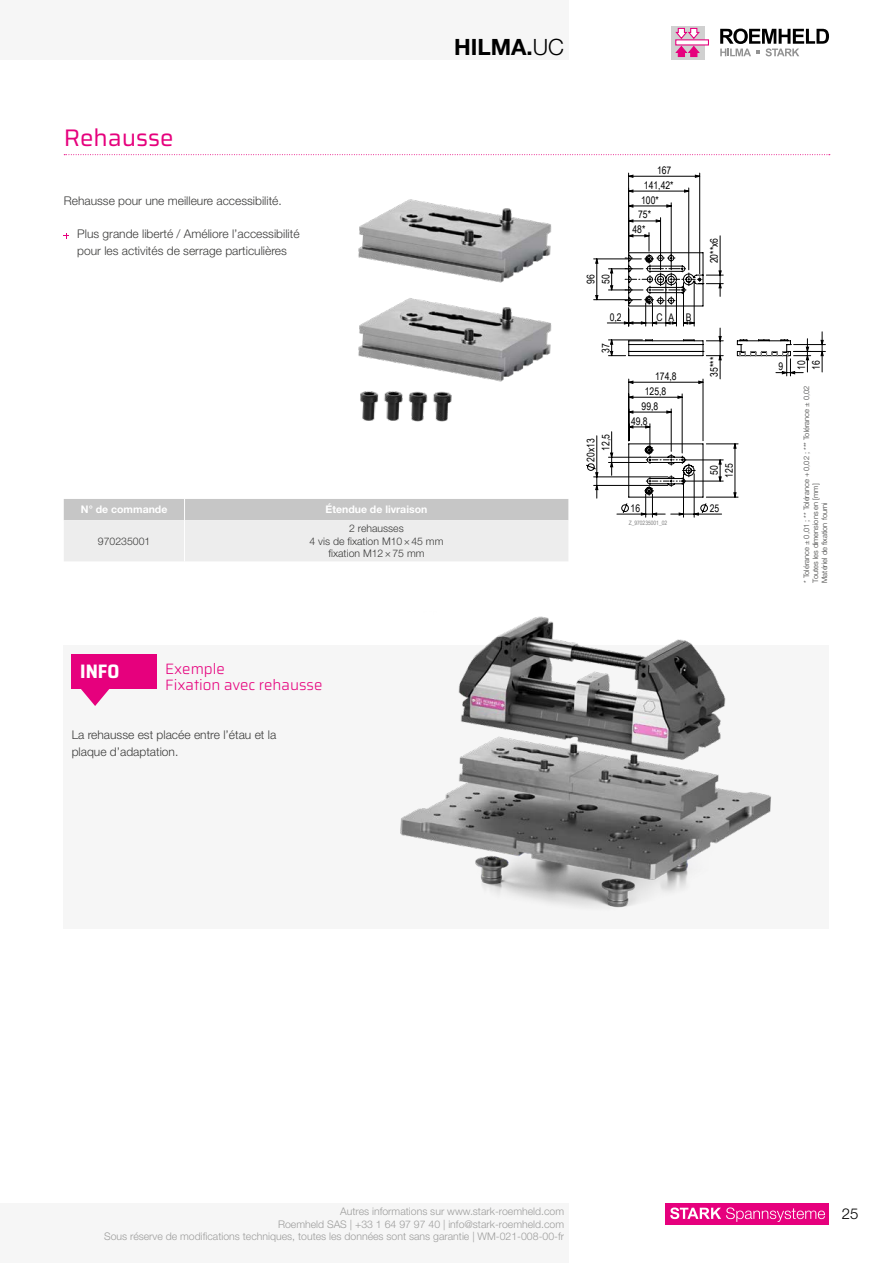
<style>
.page{position:relative;width:893px;height:1263px;background:#fff}
.page>*{position:absolute;margin:0;border:0;box-sizing:border-box;transform-origin:0 0}
.t1{font:24px "Saira";color:#e6007d}
.t2{font:700 22.5px "Helvetica Neue LT Std";color:#000}
.t3{font:700 semi-condensed 19.5px "Saira";color:#fff}
.t4{font:300 15px/15.8px "Saira";color:#e6007d}
.t5{font:300 15px "Helvetica Neue LT Pro";color:#000}
.t6{font:300 12px/16.5px "Helvetica Neue LT Std";color:#3c3c3b}
.t7{font:300 10.5px/12.6px "Helvetica Neue LT Pro";color:#9d9d9c;text-align:right}
.t8{font:10.5px/14.9px "Arial Narrow";color:#000}
.t9{font:300 10.5px/12.6px "Helvetica Neue LT Pro";color:#3c3c3b;text-align:center}
.t10{font:700 10.5px "Helvetica Neue LT Pro";color:#fff}
.t11{font:300 7.5px/9px "Helvetica Neue LT Pro";color:#3c3c3b}
.t12{font:6px "Arial Narrow";color:#7f7f7f}
.s1{font-family:"Helvetica Neue LT Pro";font-weight:300}
</style>
<div class="page">
<div style="left:665px;top:1203px;width:164px;height:22px;background:#e6007d"></div>
<svg style="left:670px;top:1207px;width:155px;height:15px"></svg>
<div style="left:671px;top:26px;width:34px;height:33px;background:#d0d0d0"></div>
<svg style="left:675px;top:39px;width:34px;height:7px"></svg>
<svg style="left:675px;top:27px;width:26px;height:31px"></svg>
<svg style="left:720px;top:29px;width:109px;height:27px"></svg>
<div style="left:0;top:0;width:568px;height:60px;background:#f6f6f6"></div>
<div style="left:0;top:1203px;width:568px;height:60px;background:#f6f6f6"></div>
<div style="left:63px;top:645px;width:766px;height:283px;background:#f6f6f6"></div>
<svg style="left:64px;top:154px;width:766px;height:1px"></svg>
<svg style="left:64px;top:499px;width:504px;height:62px;background:#dfdfdf"></svg>
<hr style="left:184px;top:520px;width:1px;height:41px;background:#fff">
<img style="left:400px;top:616px;width:371px;height:292px">
<hr style="left:660px;top:218px;width:1px;height:52px;background:#000">
<hr style="left:671px;top:203px;width:1px;height:67px;background:#000">
<hr style="left:699px;top:173px;width:1px;height:101px;background:#000">
<hr style="left:628px;top:173px;width:1px;height:78px;background:#000">
<hr style="left:688px;top:188px;width:1px;height:82px;background:#000">
<hr style="left:794px;top:351px;width:31px;height:1px;background:#000">
<hr style="left:794px;top:344px;width:31px;height:1px;background:#000">
<svg style="left:628px;top:175px;width:72px;height:48px"></svg>
<svg style="left:820px;top:332px;width:4px;height:40px"></svg>
<svg style="left:586px;top:233px;width:225px;height:284px"></svg>
<div style="left:72px;top:654px;width:85px;height:34px;background:#e6007d"></div>
<svg style="left:80px;top:688px;width:30px;height:18px"></svg>
<img style="left:358px;top:199px;width:194px;height:223px">
<h2 class="t2" style="left:454px;top:33px;width:111px">HILMA.<span class="s1">UC</span></h2>
<h1 class="t1" style="left:64px;top:119px;width:111px">Rehausse</h1>
<p class="t8" style="left:657px;top:162px;width:16px">167</p>
<p class="t8" style="left:644px;top:177px;width:31px">141,42*</p>
<p class="t6" style="left:64px;top:193px;width:220px">Rehausse pour une meilleure accessibilité.</p>
<p class="t6" style="left:77px;top:226px;width:224px">Plus grande liberté / Améliore l’accessibilité pour les activités de serrage particulières</p>
<p class="t8" style="left:641px;top:192px;width:19px">100*</p>
<p class="t8" style="left:638px;top:207px;width:14px">75*</p>
<p class="t8" style="left:632px;top:222px;width:14px">48*</p>
<p class="t8" style="left:706px;top:263px;width:27px;rotate:-90deg">20**x6</p>
<p class="t8" style="left:583px;top:284px;width:11px;rotate:-90deg">96<br>50</p>
<p class="t8" style="left:610px;top:309px;width:13px">0,2</p>
<p class="t8" style="left:656px;top:309px;width:37px">C A B</p>
<p class="t8" style="left:598px;top:352px;width:11px;rotate:-90deg">37</p>
<p class="t8" style="left:655px;top:368px;width:23px">174,8</p>
<p class="t8" style="left:706px;top:376px;width:21px;rotate:-90deg">35***</p>
<p class="t8" style="left:645px;top:383px;width:23px">125,8</p>
<p class="t8" style="left:642px;top:398px;width:18px">99,8</p>
<p class="t8" style="left:631px;top:413px;width:18px">49,8</p>
<p class="t8" style="left:598px;top:451px;width:18px;rotate:-90deg">12,5</p>
<p class="t8" style="left:583px;top:461px;width:25px;rotate:-90deg">20x13</p>
<p class="t8" style="left:721px;top:478px;width:16px;rotate:-90deg">125</p>
<p class="t8" style="left:706px;top:475px;width:11px;rotate:-90deg">50</p>
<p class="t10" style="left:81px;top:503px;width:88px">N° de commande</p>
<p class="t10" style="left:326px;top:503px;width:103px">Étendue de livraison</p>
<p class="t9" style="left:98px;top:534px;width:54px">970235001</p>
<p class="t9" style="left:309px;top:522px;width:135px">2 rehausses<br>4 vis de fixation M10×45 mm fixation M12×75 mm</p>
<p class="t8" style="left:631px;top:500px;width:11px">16</p>
<p class="t8" style="left:710px;top:500px;width:11px">25</p>
<p class="t12" style="left:629px;top:519px;width:40px">Z_970235001_02</p>
<h3 class="t3" style="left:80px;top:656px;width:41px">INFO</h3>
<h3 class="t4" style="left:165px;top:661px;width:159px">Exemple<br>Fixation avec rehausse</h3>
<p class="t6" style="left:72px;top:726px;width:206px">La rehausse est placée entre l’étau et la plaque d’adaptation.</p>
<p class="t8" style="left:778px;top:359px;width:6px">9</p>
<p class="t8" style="left:794px;top:370px;width:11px;rotate:-90deg">10<br>16</p>
<p class="t11" style="left:802px;top:583px;width:198px;rotate:-90deg">* Tolérance ± 0,01 ; ** Tolérance + 0,02 ; *** Tolérance ± 0,02<br>Toutes les dimensions en [mm]<br>Matériel de fixation fourni</p>
<p class="t7" style="left:104px;top:1205px;width:461px">Autres informations sur www.stark-roemheld.com<br>Roemheld SAS | +33 1 64 97 97 40 | info@stark-roemheld.com<br>Sous réserve de modifications techniques, toutes les données sont sans garantie | WM-021-008-00-fr</p>
<h3 class="t5" style="left:842px;top:1205px;width:18px">25</h3>
</div>
